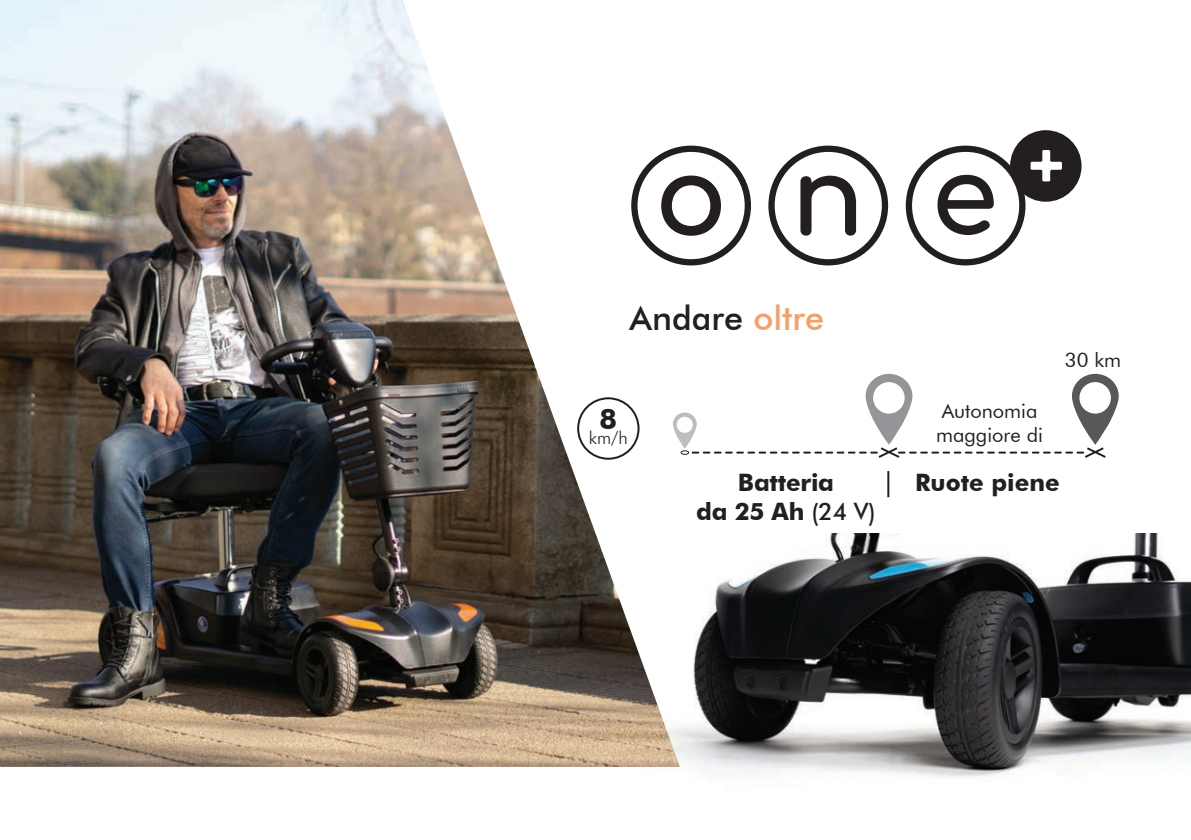
<style>
.page{position:relative;width:1191px;height:840px;background:#fff}
.page>*{position:absolute;margin:0;border:0;box-sizing:border-box;transform-origin:0 0}
.t1{font:500 34px "Futura BT";color:#231f20}
.t2{font:700 28px "Futura BT";color:#231f20}
.t3{font:700 24px "Futura BT";letter-spacing:-.01em;color:#231f20}
.t4{font:20px "Futura BT";color:#231f20}
.t5{font:300 18px "Futura BT";color:#231f20}
.s1{color:#f4a06a}
.s2{font-weight:500}
</style>
<div class="page">
<img style="left:639px;top:533px;width:552px;height:244px">
<img style="left:0;top:0;width:680px;height:766px">
<svg style="left:631px;top:145px;width:120px;height:120px"></svg>
<svg style="left:768px;top:145px;width:120px;height:120px"></svg>
<svg style="left:905px;top:130px;width:176px;height:135px"></svg>
<hr style="left:887px;top:471px;width:2px;height:26px;background:#231f20">
<svg style="left:673px;top:373px;width:445px;height:84px"></svg>
<div style="left:578px;top:398px;width:60px;height:60px;background:#fff;border-radius:50%"></div>
<div style="left:577px;top:397px;width:62px;height:62px;border:2px solid #231f20;border-radius:50%"></div>
<p class="t1" style="left:629px;top:297px;width:196px">Andare <span class="s1">oltre</span></p>
<p class="t2" style="left:599px;top:401px;width:19px">8</p>
<p class="t5" style="left:589px;top:426px;width:41px">km/h</p>
<p class="t3" style="left:738px;top:467px;width:98px">Batteria</p>
<p class="t3" style="left:696px;top:496px;width:181px">da 25 Ah <span class="s2">(24 V)</span></p>
<p class="t4" style="left:941px;top:399px;width:97px">Autonomia</p>
<p class="t4" style="left:936px;top:423px;width:108px">maggiore di</p>
<p class="t4" style="left:1065px;top:347px;width:58px">30 km</p>
<p class="t3" style="left:915px;top:467px;width:146px">Ruote piene</p>
</div>
